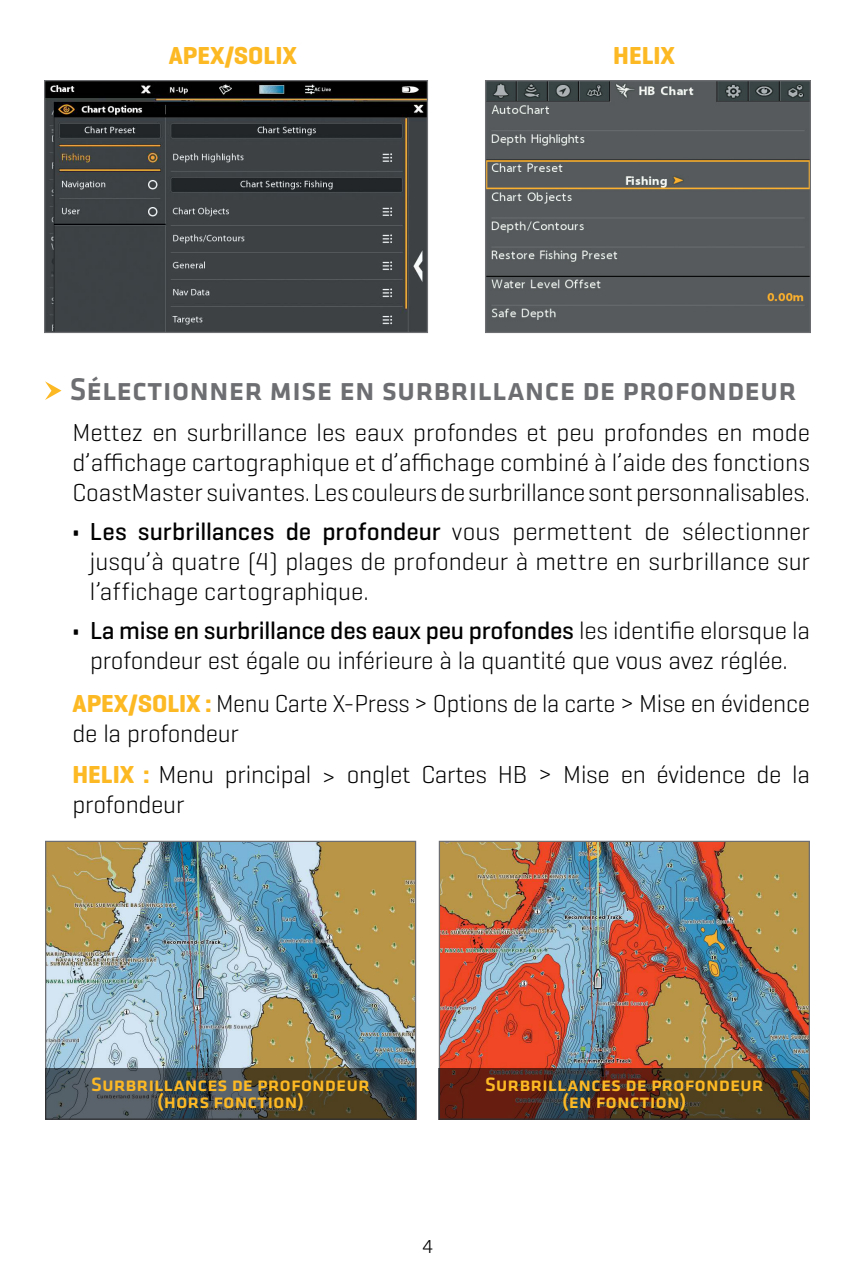
<style>
.page{position:relative;width:855px;height:1283px;background:#fff}
.page>*{position:absolute;margin:0;border:0;box-sizing:border-box;transform-origin:0 0}
.t1{font:500 32.5px "Klavika";color:#6d6e71;scale:.95 1}
.t2{font:300 25px/30px "Geogrotesque";letter-spacing:-.01em;color:#000;text-align:justify}
.t3{font:700 25px "Geogrotesque";color:#fdb924}
.t4{font:500 20px/17.5px "Klavika";color:#fdb924;text-align:center}
.t5{font:300 20px "Klavika";color:#000}
.s1{font-weight:700}
.s2{font-weight:500}
.s3{font-weight:700;color:#fdb924}
</style>
<div class="page">
<img style="left:487px;top:82px;width:322px;height:249px">
<div style="left:485px;top:80px;width:326px;height:253px;border:1px solid #6d6e71"></div>
<img style="left:46px;top:82px;width:380px;height:249px">
<div style="left:44px;top:80px;width:384px;height:253px;border:1px solid #6d6e71"></div>
<svg style="left:45px;top:381px;width:17px;height:19px"></svg>
<img style="left:47px;top:842px;width:367px;height:226px">
<svg style="left:45px;top:1068px;width:371px;height:51px;background:#454a48"></svg>
<img style="left:441px;top:842px;width:367px;height:226px">
<svg style="left:439px;top:1068px;width:371px;height:51px;background:#4c3023"></svg>
<p class="t3" style="left:169px;top:46px;width:130px">APEX/SOLIX</p>
<p class="t3" style="left:613px;top:46px;width:63px">HELIX</p>
<h1 class="t1" style="left:70px;top:375px;width:766px">Sélectionner mise en surbrillance de profondeur</h1>
<p class="t2" style="left:73px;top:418px;width:739px">Mettez en surbrillance les eaux profondes et peu profondes en mode d’affichage cartographique et d’affichage combiné à l’aide des fonctions CoastMaster suivantes. Les couleurs de surbrillance sont personnalisables.</p>
<p class="t2" style="left:90px;top:517px;width:722px;text-indent:-17px"><span class="s1">•</span> <span class="s2">Les surbrillances de profondeur</span> vous permettent de sélectionner jusqu’à quatre (4) plages de profondeur à mettre en surbrillance sur l’affichage cartographique.</p>
<p class="t2" style="left:73px;top:616px;width:739px;text-align:center"><span class="s1">•</span> <span class="s2">La mise en surbrillance des eaux peu profondes</span> les identifie elorsque la profondeur est égale ou inférieure à la quantité que vous avez réglée.</p>
<p class="t2" style="left:73px;top:688px;width:739px"><span class="s3">APEX/SOLIX :</span> Menu Carte X-Press &gt; Options de la carte &gt; Mise en évidence de la profondeur</p>
<p class="t2" style="left:73px;top:760px;width:739px"><span class="s3">HELIX :</span> Menu principal &gt; onglet Cartes HB &gt; Mise en évidence de la profondeur</p>
<p class="t4" style="left:91px;top:1076px;width:280px">Surbrillances de profondeur (hors fonction)</p>
<p class="t4" style="left:485px;top:1076px;width:280px">Surbrillances de profondeur (en fonction)</p>
<p class="t5" style="left:423px;top:1233px;width:12px">4</p>
</div>
